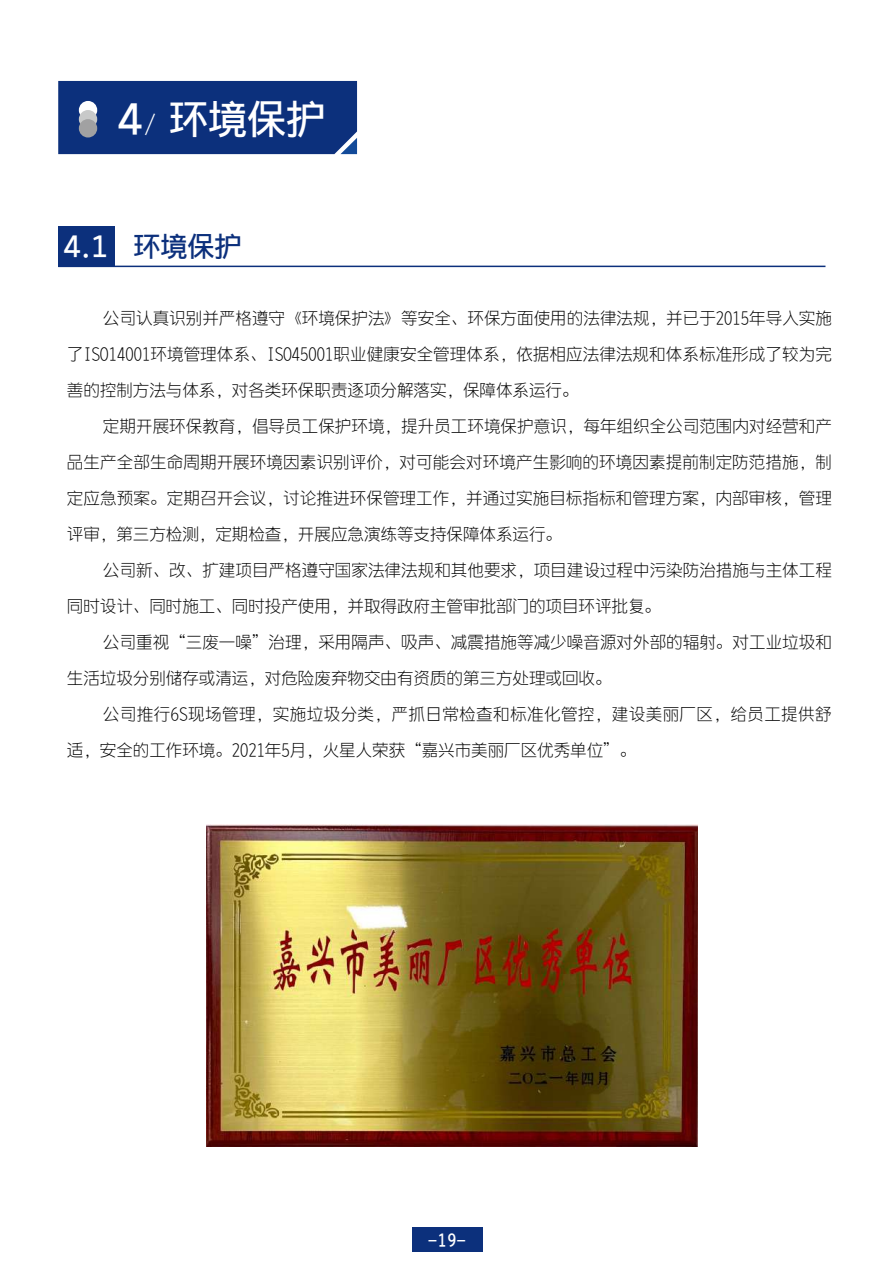
<style>
.page{position:relative;width:893px;height:1263px;background:#fff}
.page>*{position:absolute;margin:0;border:0;box-sizing:border-box;transform-origin:0 0}
.t1{font:39px "DFPUD Gothic SC2 W6";color:#fff}
.t2{font:27px "DFPUD Gothic SC2 W6";color:#0c307c}
.t3{font:16.5px/36px "DFUD Gothic SC2 W2";letter-spacing:.005em;color:#000;text-align:justify}
.t4{font:16.5px/36px "DFUD Gothic SC2 W2";letter-spacing:.025em;color:#000}
.t5{font:16.5px "DFUD Gothic SC2 W6";color:#fff}
.s1{font-family:"DFUD Gothic SC2 W2";font-size:24px}
.s2{color:#fff}
</style>
<div class="page">
<div style="left:58px;top:81px;width:299px;height:73px;background:#0c307c"></div>
<div style="left:58px;top:226px;width:57px;height:40px;background:#0c307c"></div>
<hr style="left:58px;top:266px;width:767px;height:1px;background:#0c307c">
<div style="left:413px;top:1227px;width:70px;height:25px;background:#0c307c"></div>
<img style="left:207px;top:825px;width:490px;height:322px">
<h1 class="t1" style="left:116px;top:96px;width:211px">4<span class="s1">/</span> 环境保护</h1>
<h2 class="t2" style="left:63px;top:230px;width:180px"><span class="s2">4.1</span> 环境保护</h2>
<p class="t3" style="left:67px;top:301px;width:766px;text-indent:36px">公司认真识别并严格遵守《环境保护法》等安全、环保方面使用的法律法规，并已于2015年导入实施了ISO14001环境管理体系、ISO45001职业健康安全管理体系，依据相应法律法规和体系标准形成了较为完善的控制方法与体系，对各类环保职责逐项分解落实，保障体系运行。</p>
<p class="t3" style="left:67px;top:409px;width:766px;text-indent:36px">定期开展环保教育，倡导员工保护环境，提升员工环境保护意识，每年组织全公司范围内对经营和产品生产全部生命周期开展环境因素识别评价，对可能会对环境产生影响的环境因素提前制定防范措施，制定应急预案。定期召开会议，讨论推进环保管理工作，并通过实施目标指标和管理方案，内部审核，管理评审，第三方检测，定期检查，开展应急演练等支持保障体系运行。</p>
<p class="t3" style="left:67px;top:553px;width:766px;text-indent:36px">公司新、改、扩建项目严格遵守国家法律法规和其他要求，项目建设过程中污染防治措施与主体工程同时设计、同时施工、同时投产使用，并取得政府主管审批部门的项目环评批复。</p>
<p class="t3" style="left:67px;top:625px;width:766px;text-indent:36px">公司重视“三废一噪”治理，采用隔声、吸声、减震措施等减少噪音源对外部的辐射。对工业垃圾和生活垃圾分别储存或清运，对危险废弃物交由有资质的第三方处理或回收。</p>
<p class="t4" style="left:67px;top:697px;width:766px;text-indent:36px">公司推行6S现场管理，实施垃圾分类，严抓日常检查和标准化管控，建设美丽厂区，给员工提供舒适，安全的工作环境。2021年5月，火星人荣获“嘉兴市美丽厂区优秀单位”。</p>
<p class="t5" style="left:429px;top:1230px;width:38px">-19-</p>
</div>
